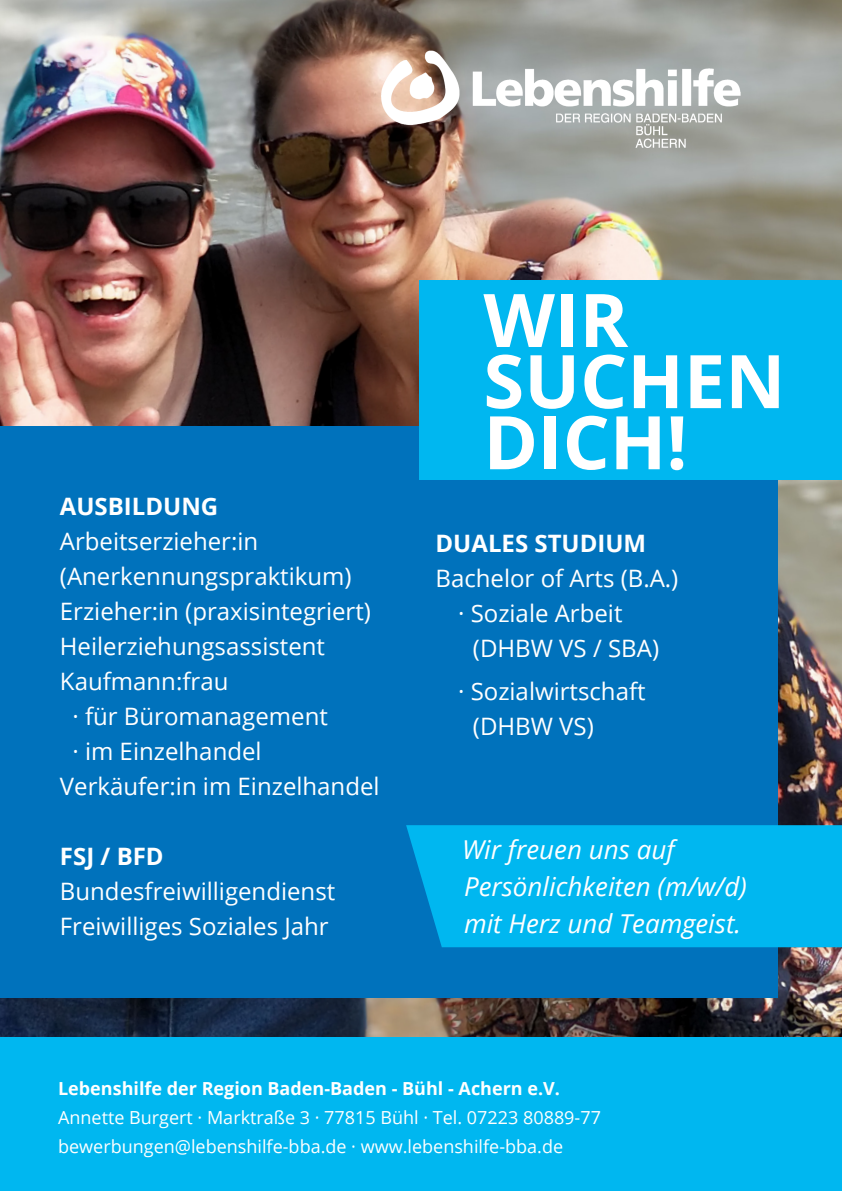
<style>
.page{position:relative;width:842px;height:1191px;background:#fff}
.page>*{position:absolute;margin:0;border:0;box-sizing:border-box;transform-origin:0 0}
.t1{font:700 74px "Open Sans";color:#fff}
.t2{font:italic 26px/37px "Open Sans";color:#fff}
.t3{font:24px/35px "Open Sans";color:#fff}
.t4{font:700 24px "Open Sans";color:#fff}
.t5{font:18px "Open Sans";color:#fff}
.t6{font:700 18px "Open Sans";color:#fff}
</style>
<div class="page">
<img style="left:0;top:0;width:842px;height:1037px">
<div style="left:0;top:427px;width:777px;height:571px;background:#0072bc"></div>
<div style="left:0;top:1037px;width:842px;height:154px;background:#00b7f0"></div>
<div style="left:406px;top:825px;width:436px;height:122px;background:#00b7f0"></div>
<div style="left:420px;top:280px;width:422px;height:200px;background:#00b7f0"></div>
<img style="left:380px;top:51px;width:360px;height:98px">
<p class="t4" style="left:60px;top:489px;width:160px">AUSBILDUNG</p>
<p class="t3" style="left:60px;top:523px;width:200px">Arbeitserzieher:in</p>
<p class="t3" style="left:60px;top:558px;width:293px">(Anerkennungspraktikum)</p>
<p class="t3" style="left:60px;top:593px;width:312px">Erzieher:in (praxisintegriert)</p>
<p class="t3" style="left:60px;top:628px;width:267px">Heilerziehungsassistent</p>
<p class="t3" style="left:60px;top:663px;width:170px">Kaufmann:frau</p>
<p class="t3" style="left:72px;top:698px;width:257px">· für Büromanagement</p>
<p class="t3" style="left:72px;top:733px;width:191px">· im Einzelhandel</p>
<p class="t3" style="left:60px;top:768px;width:321px">Verkäufer:in im Einzelhandel</p>
<p class="t4" style="left:60px;top:839px;width:105px">FSJ / BFD</p>
<p class="t3" style="left:60px;top:873px;width:277px">Bundesfreiwilligendienst</p>
<p class="t3" style="left:60px;top:908px;width:270px">Freiwilliges Soziales Jahr</p>
<p class="t1" style="left:483px;top:268px;width:146px">WIR</p>
<p class="t1" style="left:483px;top:329px;width:303px">SUCHEN</p>
<p class="t1" style="left:483px;top:390px;width:206px">DICH!</p>
<p class="t4" style="left:435px;top:526px;width:212px">DUALES STUDIUM</p>
<p class="t3" style="left:458px;top:560px;width:222px;text-indent:-23px">Bachelor of Arts (B.A.) · Soziale Arbeit</p>
<p class="t3" style="left:458px;top:626px;width:203px;line-height:43px;text-indent:15px">(DHBW VS / SBA) · Sozialwirtschaft</p>
<p class="t3" style="left:473px;top:708px;width:122px">(DHBW VS)</p>
<p class="t2" style="left:462px;top:830px;width:286px">Wir freuen uns auf<br>Persönlichkeiten (m/w/d) mit Herz und Teamgeist.</p>
<p class="t6" style="left:58px;top:1075px;width:503px">Lebenshilfe der Region Baden-Baden - Bühl - Achern e.V.</p>
<p class="t5" style="left:58px;top:1105px;width:544px">Annette Burgert · Marktraße 3 · 77815 Bühl · Tel. 07223 80889-77</p>
<p class="t5" style="left:58px;top:1134px;width:506px">bewerbungen@lebenshilfe-bba.de · www.lebenshilfe-bba.de</p>
</div>
